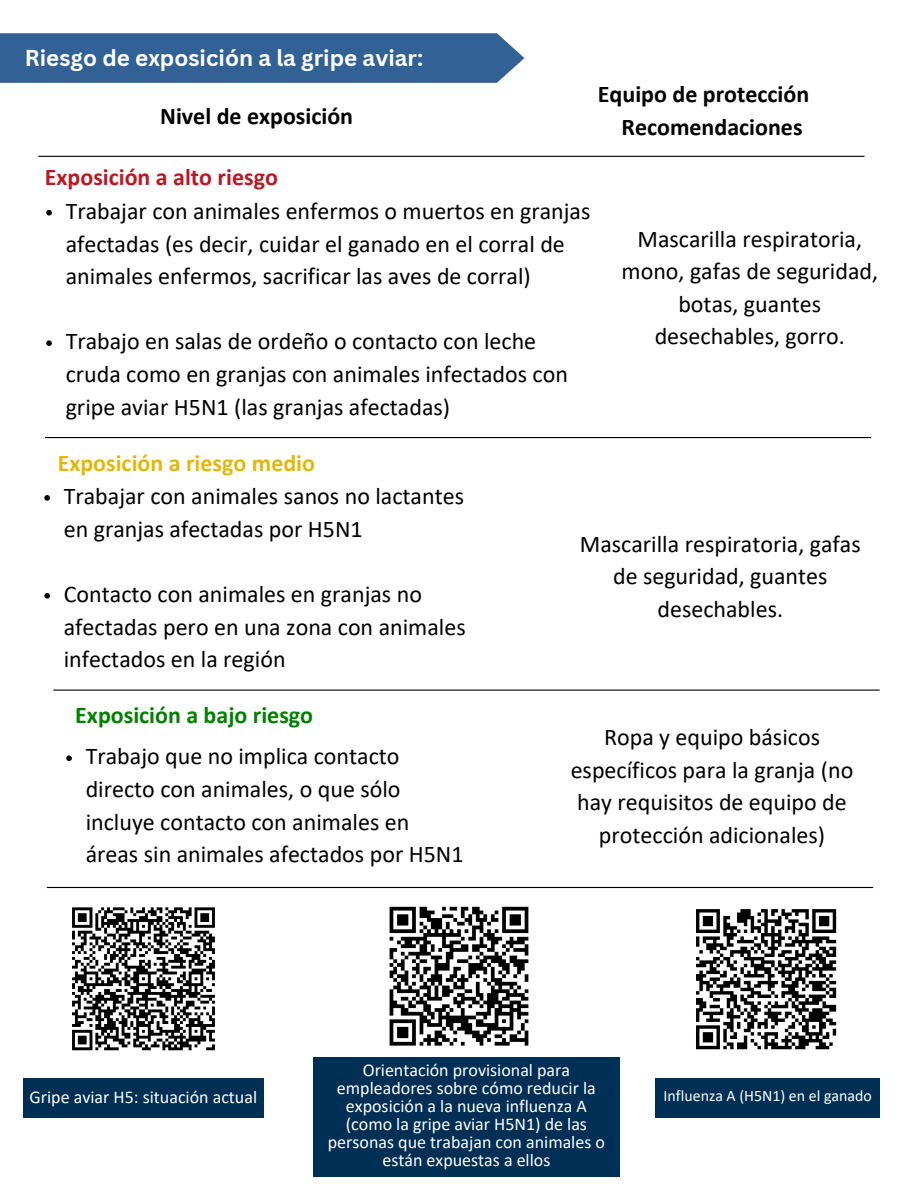
<style>
.page{position:relative;width:918px;height:1188px;background:#fff}
.page>*{position:absolute;margin:0;border:0;box-sizing:border-box;transform-origin:0 0}
.t1{font:24px/32.7px "Calibri";color:#000}
.t2{font:700 24px/32.7px "Calibri";color:#000;text-align:right}
.t3{font:700 24px "Calibri";color:#e2b808}
.t4{font:700 24px "Calibri";color:#bc1823}
.t5{font:700 24px "Calibri";color:#008000}
.t6{font:700 22.35px "Canva Sans";color:#fff}
.t7{font:18px/18px "Calibri";color:#fff;text-align:center}
.t8{font:15.9px "Calibri";color:#fff}
</style>
<div class="page">
<div style="left:0;top:33px;width:524px;height:50px;background:#326295"></div>
<hr style="left:38px;top:156px;width:827px;height:1px;background:#000">
<svg style="left:46px;top:210px;width:6px;height:6px"></svg>
<svg style="left:46px;top:340px;width:6px;height:6px"></svg>
<hr style="left:45px;top:437px;width:826px;height:1px;background:#000">
<hr style="left:53px;top:690px;width:827px;height:1px;background:#000">
<hr style="left:47px;top:887px;width:826px;height:1px;background:#000">
<svg style="left:389px;top:906px;width:140px;height:140px"></svg>
<svg style="left:72px;top:907px;width:143px;height:144px"></svg>
<svg style="left:696px;top:909px;width:141px;height:141px"></svg>
<svg style="left:44px;top:495px;width:6px;height:6px"></svg>
<svg style="left:44px;top:593px;width:6px;height:6px"></svg>
<svg style="left:66px;top:755px;width:6px;height:6px"></svg>
<div style="left:313px;top:1057px;width:307px;height:120px;background:#002f56"></div>
<div style="left:23px;top:1079px;width:241px;height:39px;background:#002f56"></div>
<div style="left:655px;top:1079px;width:225px;height:39px;background:#002f56"></div>
<h1 class="t6" style="left:25px;top:42px;width:400px">Riesgo de exposición a la gripe aviar:</h1>
<h1 class="t2" style="left:160px;top:102px;width:194px">Nivel de exposición</h1>
<p class="t2" style="left:598px;top:80px;width:213px">Equipo de protección<br>Recomendaciones</p>
<p class="t4" style="left:45px;top:167px;width:235px">Exposición a alto riesgo</p>
<h1 class="t1" style="left:66px;top:197px;width:526px">Trabajar con animales enfermos o muertos en granjas afectadas (es decir, cuidar el ganado en el corral de animales enfermos, sacrificar las aves de corral)</h1>
<p class="t1" style="left:66px;top:327px;width:504px">Trabajo en salas de ordeño o contacto con leche cruda como en granjas con animales infectados con gripe aviar H5N1 (las granjas afectadas)</p>
<p class="t1" style="left:622px;top:224px;width:258px;text-align:center">Mascarilla respiratoria, mono, gafas de seguridad, botas, guantes desechables, gorro.</p>
<h1 class="t3" style="left:58px;top:453px;width:259px">Exposición a riesgo medio</h1>
<p class="t1" style="left:64px;top:482px;width:402px">Trabajar con animales sanos no lactantes en granjas afectadas por H5N1</p>
<h1 class="t1" style="left:64px;top:580px;width:404px">Contacto con animales en granjas no afectadas pero en una zona con animales infectados en la región</h1>
<h2 class="t5" style="left:75px;top:705px;width:239px">Exposición a bajo riesgo</h2>
<p class="t1" style="left:86px;top:742px;width:379px">Trabajo que no implica contacto directo con animales, o que sólo incluye contacto con animales en áreas sin animales afectados por H5N1</p>
<h2 class="t1" style="left:580px;top:529px;width:282px;text-align:center">Mascarilla respiratoria, gafas de seguridad, guantes desechables.</h2>
<p class="t1" style="left:571px;top:723px;width:284px;text-align:center">Ropa y equipo básicos específicos para la granja (no hay requisitos de equipo de protección adicionales)</p>
<h1 class="t7" style="left:328px;top:1063px;width:279px">Orientación provisional para empleadores sobre cómo reducir la exposición a la nueva influenza A (como la gripe aviar H5N1) de las personas que trabajan con animales o están expuestas a ellos</h1>
<p class="t7" style="left:30px;top:1089px;width:229px">Gripe aviar H5: situación actual</p>
<h2 class="t8" style="left:664px;top:1089px;width:210px">Influenza A (H5N1) en el ganado</h2>
</div>
